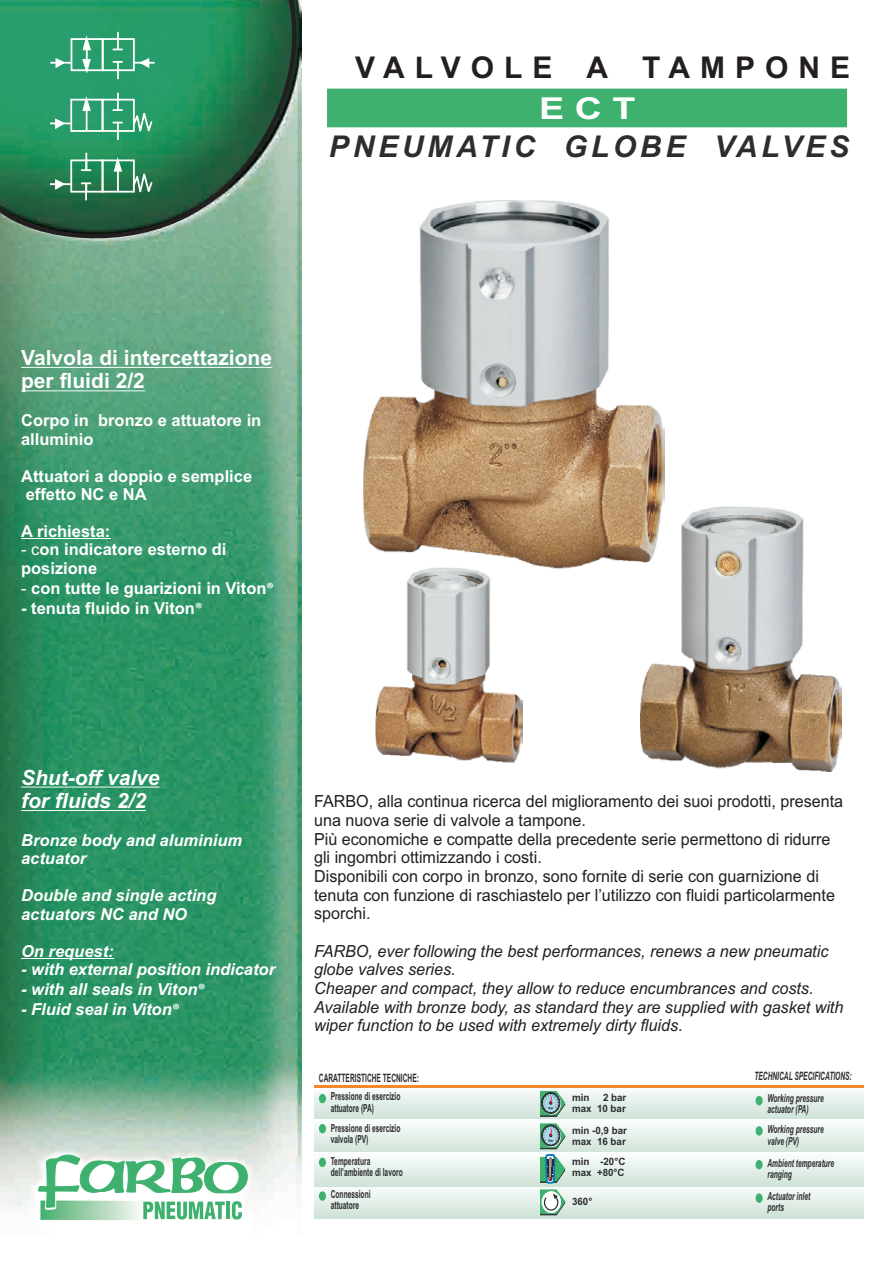
<style>
.page{position:relative;width:893px;height:1263px;background:#fff}
.page>*{position:absolute;margin:0;border:0;box-sizing:border-box;transform-origin:0 0}
.t1{font:700 30.15px "Arial";color:#fff;scale:1.25 1}
.t2{font:italic 700 30px "Arial";letter-spacing:.125em;color:#2c2d2d}
.t3{font:700 30px "Arial";letter-spacing:.335em;color:#231f20}
.t4{font:700 21px/23.4px "Arial";color:#fff}
.t5{font:italic 700 21px/23.4px "Arial";color:#fff}
.t6{font:16.65px/18.6px "Arial";color:#231f20}
.t7{font:italic 16.65px/18.6px "Arial";color:#231f20}
.t8{font:700 16.5px/18.5px "Arial";color:#fff}
.t9{font:italic 700 16.5px/18.5px "Arial";color:#fff}
.t10{font:700 11.55px "Arial";color:#2c2d2d;scale:.57 1}
.t11{font:italic 700 11.55px "Arial";color:#2c2d2d;scale:.57 1}
.t12{font:700 11.1px/11.1px "Arial";color:#2c2d2d;scale:.6 1}
.t13{font:italic 700 11.1px/11.1px "Arial";color:#2c2d2d;scale:.6 1}
.t14{font:700 10.05px/11.1px "Arial";color:#2c2d2d}
.s1{font-weight:400}
.s2{font-family:"Myriad Pro"}
.s3{font-style:italic}
.s4{font-style:normal}
</style>
<div class="page">
<img style="left:0;top:255px;width:301px;height:952px">
<svg style="left:38px;top:1155px;width:211px;height:65px"></svg>
<svg style="left:314px;top:1186px;width:550px;height:32px"></svg>
<div style="left:314px;top:1100px;width:550px;height:21px;background:#dae9e1"></div>
<div style="left:314px;top:1088px;width:550px;height:12px;background:#f2f8f5"></div>
<svg style="left:314px;top:1124px;width:550px;height:28px"></svg>
<hr style="left:314px;top:1120px;width:550px;height:1px;background:#fbfdfc">
<hr style="left:314px;top:1119px;width:550px;height:1px;background:#fff">
<div style="left:314px;top:1154px;width:550px;height:32px;background:linear-gradient(to bottom,#fafdfb,#d0e3d9)"></div>
<hr style="left:314px;top:1153px;width:550px;height:1px;background:#fbfdfc">
<hr style="left:314px;top:1085px;width:550px;height:2px;background:#f3892b">
<div style="left:319px;top:1094px;width:7px;height:9px;background:#3eb16f;border-radius:50%"></div>
<div style="left:319px;top:1124px;width:7px;height:9px;background:#3eb16f;border-radius:50%"></div>
<div style="left:319px;top:1158px;width:7px;height:9px;background:#3eb16f;border-radius:50%"></div>
<div style="left:319px;top:1191px;width:7px;height:10px;background:#3eb16f;border-radius:50%"></div>
<div style="left:756px;top:1096px;width:7px;height:9px;background:#3eb16f;border-radius:50%"></div>
<div style="left:756px;top:1126px;width:7px;height:9px;background:#3eb16f;border-radius:50%"></div>
<div style="left:756px;top:1160px;width:7px;height:9px;background:#3eb16f;border-radius:50%"></div>
<div style="left:756px;top:1193px;width:7px;height:10px;background:#3eb16f;border-radius:50%"></div>
<svg style="left:540px;top:1091px;width:25px;height:26px"></svg>
<svg style="left:540px;top:1123px;width:25px;height:92px"></svg>
<hr style="left:21px;top:786px;width:139px;height:1px;background:#fff">
<hr style="left:21px;top:810px;width:125px;height:1px;background:#fff">
<hr style="left:21px;top:958px;width:87px;height:1px;background:#fff">
<hr style="left:21px;top:367px;width:251px;height:1px;background:#fff">
<hr style="left:21px;top:390px;width:124px;height:1px;background:#fff">
<hr style="left:21px;top:538px;width:89px;height:1px;background:#fff">
<div style="left:327px;top:89px;width:520px;height:38px;background:#3eb16f"></div>
<img style="left:364px;top:200px;width:300px;height:369px">
<img style="left:640px;top:507px;width:201px;height:264px">
<img style="left:375px;top:567px;width:148px;height:195px">
<svg style="left:0;top:0;width:302px;height:255px"></svg>
<div style="left:70px;top:99px;width:33px;height:33px;border:2px solid #fff"></div>
<svg style="left:81px;top:93px;width:73px;height:47px"></svg>
<div style="left:70px;top:159px;width:33px;height:34px;border:2px solid #fff"></div>
<div style="left:102px;top:159px;width:33px;height:34px;border:2px solid #fff"></div>
<hr style="left:117px;top:164px;width:2px;height:27px;background:#fff">
<svg style="left:113px;top:158px;width:10px;height:15px"></svg>
<svg style="left:132px;top:167px;width:22px;height:33px"></svg>
<hr style="left:50px;top:62px;width:21px;height:2px;background:#fff">
<div style="left:71px;top:38px;width:33px;height:33px;border:2px solid #fff"></div>
<div style="left:102px;top:38px;width:33px;height:33px;border:2px solid #fff"></div>
<hr style="left:86px;top:43px;width:2px;height:22px;background:#fff">
<svg style="left:81px;top:37px;width:11px;height:14px"></svg>
<svg style="left:81px;top:58px;width:11px;height:15px"></svg>
<hr style="left:134px;top:62px;width:20px;height:2px;background:#fff">
<svg style="left:55px;top:56px;width:11px;height:14px"></svg>
<svg style="left:139px;top:56px;width:11px;height:14px"></svg>
<svg style="left:113px;top:61px;width:10px;height:18px"></svg>
<svg style="left:113px;top:32px;width:10px;height:18px"></svg>
<hr style="left:50px;top:183px;width:21px;height:2px;background:#fff">
<svg style="left:54px;top:178px;width:12px;height:13px"></svg>
<svg style="left:50px;top:117px;width:21px;height:13px"></svg>
<svg style="left:81px;top:153px;width:10px;height:18px"></svg>
<svg style="left:81px;top:182px;width:10px;height:18px"></svg>
<h2 class="t3" style="left:355px;top:56px;width:496px">VALVOLE A TAMPONE</h2>
<h1 class="t1" style="left:539px;top:97px;width:79px">E C T</h1>
<h2 class="t2" style="left:329px;top:135px;width:522px">PNEUMATIC GLOBE VALVES</h2>
<p class="t4" style="left:21px;top:348px;width:252px">Valvola di intercettazione per fluidi 2/2</p>
<p class="t8" style="left:21px;top:413px;width:242px">Corpo in bronzo e attuatore in alluminio</p>
<p class="t8" style="left:21px;top:468px;width:233px">Attuatori a doppio e semplice effetto NC e NA</p>
<p class="t8" style="left:21px;top:523px;width:91px">A richiesta:</p>
<p class="t8" style="left:21px;top:542px;width:207px"><span class="s1">- c</span>on indicatore esterno di posizione</p>
<p class="t8" style="left:21px;top:580px;width:254px"><span class="s1">-</span> con tutte le guarizioni in Viton<span class="s2">®</span></p>
<p class="t8" style="left:21px;top:600px;width:183px"><span class="s3">-</span> tenuta fluido in Viton<span class="s2">®</span></p>
<p class="t5" style="left:21px;top:767px;width:140px">Shut-off valve for fluids 2/2</p>
<p class="t9" style="left:21px;top:832px;width:222px">Bronze body and aluminium actuator</p>
<p class="t9" style="left:21px;top:888px;width:197px">Double and single acting actuators NC and NO</p>
<p class="t9" style="left:21px;top:943px;width:94px">On request:</p>
<p class="t9" style="left:21px;top:961px;width:255px">- with external position indicator</p>
<p class="t9" style="left:21px;top:981px;width:185px">- with all seals in Viton<span class="s2">®</span></p>
<p class="t9" style="left:21px;top:1002px;width:159px">- Fluid seal in Viton<span class="s2">®</span></p>
<p class="t6" style="left:314px;top:794px;width:531px">FARBO, alla continua ricerca del miglioramento dei suoi prodotti, presenta una nuova serie di valvole a tampone.<br>Più economiche e compatte della precedente serie permettono di ridurre gli ingombri ottimizzando i costi.<br>Disponibili con corpo in bronzo, sono fornite di serie con guarnizione di tenuta con funzione di raschiastelo per l’utilizzo con fluidi particolarmente sporchi.</p>
<p class="t7" style="left:314px;top:943px;width:531px">FARBO, ever following the best performances, renews a new pneumatic globe valves series.<br>Cheaper and compact, they allow to reduce encumbrances and costs.<br>Available with bronze body, as standard they are supplied with gasket with wiper function to be used with extremely dirty fluids<span class="s4">.</span></p>
<p class="t10" style="left:319px;top:1073px;width:177px">CARATTERISTICHE TECNICHE:</p>
<p class="t12" style="left:331px;top:1092px;width:118px">Pressione di esercizio attuatore (PA)</p>
<p class="t12" style="left:331px;top:1123px;width:118px">Pressione di esercizio valvola (PV)</p>
<p class="t12" style="left:331px;top:1156px;width:121px">Temperatura dell’ambiente di lavoro</p>
<p class="t12" style="left:331px;top:1190px;width:68px">Connessioni attuatore</p>
<p class="t11" style="left:754px;top:1071px;width:172px">TECHNICAL SPECIFICATIONS:</p>
<p class="t13" style="left:767px;top:1094px;width:95px">Working pressure actuator (PA)</p>
<p class="t13" style="left:767px;top:1125px;width:95px">Working pressure valve (PV)</p>
<p class="t13" style="left:767px;top:1158px;width:113px">Ambient temperature ranging</p>
<p class="t13" style="left:767px;top:1191px;width:73px">Actuator inlet ports</p>
<p class="t14" style="left:572px;top:1092px;width:56px;text-align:right">2 bar<br>max 10 bar</p>
<p class="t14" style="left:572px;top:1092px;width:19px">min</p>
<p class="t14" style="left:572px;top:1126px;width:56px">min -0,9 bar max 16 bar</p>
<p class="t14" style="left:572px;top:1157px;width:55px">min -20°C max +80°C</p>
<p class="t14" style="left:572px;top:1197px;width:22px">360°</p>
</div>
